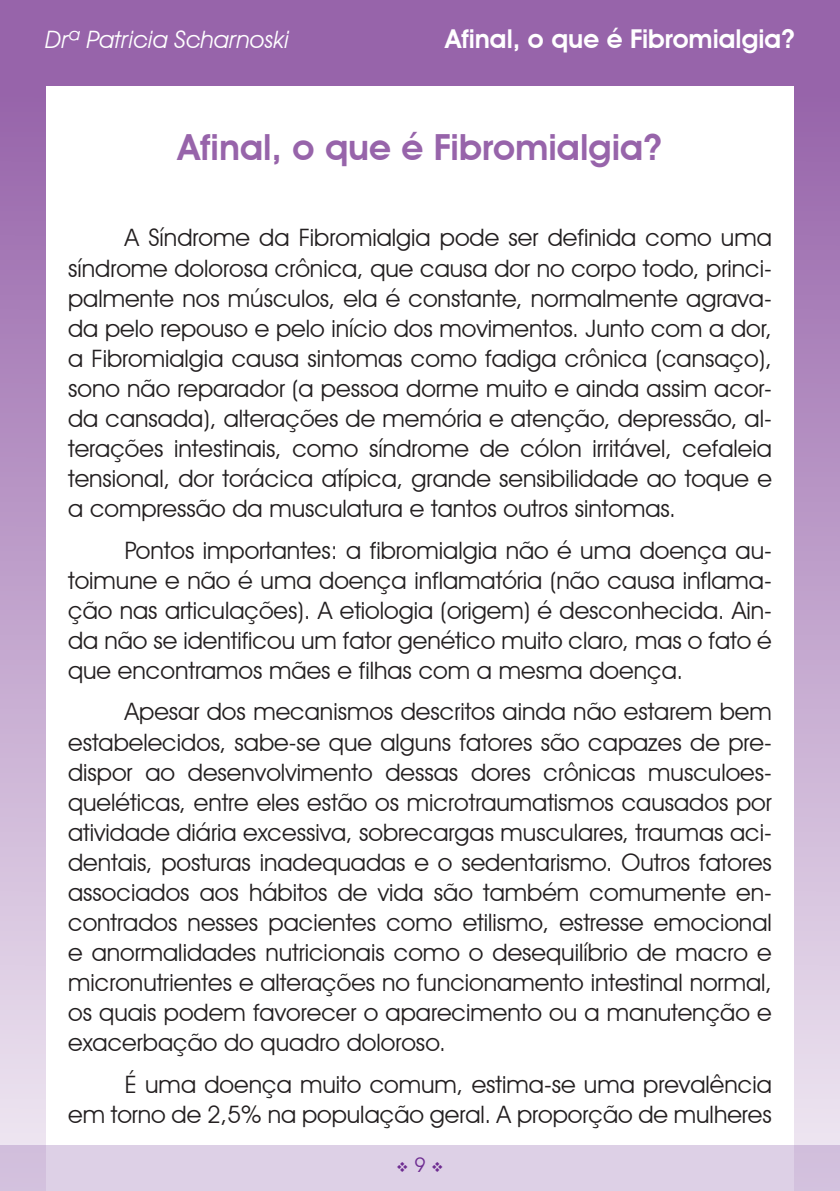
<style>
.page{position:relative;width:840px;height:1191px;background:#fff}
.page>*{position:absolute;margin:0;border:0;box-sizing:border-box;transform-origin:0 0}
.Titulo{font:600 36px "Avant Garde IT Cby BT";color:#9764aa}
.t1{font:600 26px "Avant Garde IT Cby BT";color:#fff}
.Paragr_Nornal{font:24px/30px "Avant Garde IT Cby BT";color:#231f20;text-align:justify}
.t2{font:italic 24px "Avant Garde IT Cby BT";color:#fff}
.t3{font:20px "Avant Garde IT Cby BT";color:#6e2c91}
</style>
<div class="page">
<div style="left:0;top:0;width:839px;height:85px;background:#9764aa"></div>
<div style="left:0;top:1145px;width:839px;height:46px;background:#ddd0e6"></div>
<svg style="left:0;top:85px;width:45px;height:1106px;background:#c2a5cd"></svg>
<svg style="left:794px;top:85px;width:45px;height:1106px;background:#c2a5cd"></svg>
<p class="t2" style="left:45px;top:25px;width:245px">Drª Patricia Scharnoski</p>
<p class="t1" style="left:445px;top:23px;width:350px">Afinal, o que é Fibromialgia?</p>
<p class="Titulo" style="left:178px;top:125px;width:485px">Afinal, o que é Fibromialgia?</p>
<p class="Paragr_Nornal" style="left:68px;top:223px;width:705px;text-indent:57px">A Síndrome da Fibromialgia pode ser definida como uma síndrome dolorosa crônica, que causa dor no corpo todo, princi&shy;palmente nos músculos, ela é constante, normalmente agrava&shy;da pelo repouso e pelo início dos movimentos. Junto com a dor, a Fibromialgia causa sintomas como fadiga crônica (cansaço), sono não reparador (a pessoa dorme muito e ainda assim acor&shy;da cansada), alterações de memória e atenção, depressão, al&shy;terações intestinais, como síndrome de cólon irritável, cefaleia tensional, dor torácica atípica, grande sensibilidade ao toque e a compressão da musculatura e tantos outros sintomas.</p>
<p class="Paragr_Nornal" style="left:68px;top:535px;width:704px;text-indent:57px">Pontos importantes: a fibromialgia não é uma doença au&shy;toimune e não é uma doença inflamatória (não causa inflama&shy;ção nas articulações). A etiologia (origem) é desconhecida. Ain&shy;da não se identificou um fator genético muito claro, mas o fato é que encontramos mães e filhas com a mesma doença.</p>
<p class="Paragr_Nornal" style="left:68px;top:696px;width:705px;text-indent:57px">Apesar dos mecanismos descritos ainda não estarem bem estabelecidos, sabe-se que alguns fatores são capazes de pre&shy;dispor ao desenvolvimento dessas dores crônicas musculoes&shy;queléticas, entre eles estão os microtraumatismos causados por atividade diária excessiva, sobrecargas musculares, traumas aci&shy;dentais, posturas inadequadas e o sedentarismo. Outros fatores associados aos hábitos de vida são também comumente en&shy;contrados nesses pacientes como etilismo, estresse emocional e anormalidades nutricionais como o desequilíbrio de macro e micronutrientes e alterações no funcionamento intestinal normal, os quais podem favorecer o aparecimento ou a manutenção e exacerbação do quadro doloroso.</p>
<p class="Paragr_Nornal" style="left:68px;top:1069px;width:704px;text-align:right">É uma doença muito comum, estima-se uma prevalência<br>em torno de 2,5% na população geral. A proporção de mulheres</p>
<p class="t3" style="left:396px;top:1152px;width:49px">❖ 9 ❖</p>
</div>
